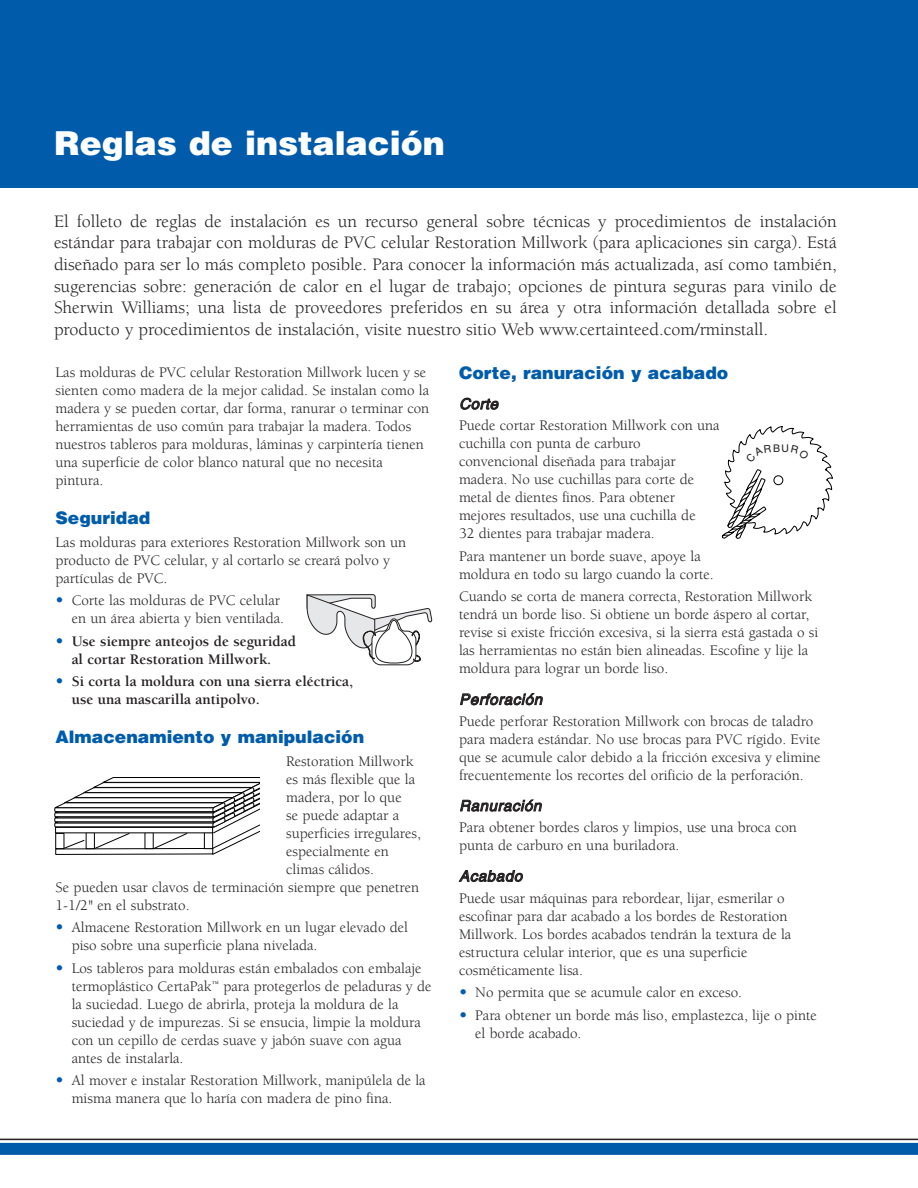
<style>
.page{position:relative;width:918px;height:1188px;background:#fff}
.page>*{position:absolute;margin:0;border:0;box-sizing:border-box;transform-origin:0 0}
.t1{font:900 33px "Helvetica";color:#fff}
.t2{font:18px/21.6px "Berkeley";color:#231f20;text-align:justify}
.t3{font:900 17.25px "Helvetica";color:#005cab}
.t4{font:15px/18px "Berkeley";color:#231f20}
.t5{font:700 15px/18px "Berkeley";color:#231f20;text-align:center}
.t6{font:italic 15px "Helvetica";color:#231f20}
.t7{font:10.5px "Helvetica";color:#231f20}
.s1{font-weight:700;font-size:16.5px;color:#005cab}
.s2{font-size:16.5px;color:#005cab}
</style>
<div class="page">
<div style="left:0;top:0;width:918px;height:188px;background:#005cab"></div>
<div style="left:0;top:1143px;width:918px;height:12px;background:#005cab"></div>
<hr style="left:0;top:1139px;width:918px;height:1px;background:#231f20">
<svg style="left:306px;top:594px;width:127px;height:71px"></svg>
<svg style="left:54px;top:777px;width:205px;height:78px"></svg>
<svg style="left:722px;top:426px;width:111px;height:113px"></svg>
<h1 class="t1" style="left:54px;top:131px;width:392px">Reglas de instalación</h1>
<p class="t2" style="left:54px;top:212px;width:784px">El folleto de reglas de instalación es un recurso general sobre técnicas y procedimientos de instalación estándar para trabajar con molduras de PVC celular Restoration Millwork (para aplicaciones sin carga). Está diseñado para ser lo más completo posible. Para conocer la información más actualizada, así como también, sugerencias sobre: generación de calor en el lugar de trabajo; opciones de pintura seguras para vinilo de Sherwin Williams; una lista de proveedores preferidos en su área y otra información detallada sobre el producto y procedimientos de instalación, visite nuestro sitio Web www.certainteed.com/rminstall.</p>
<p class="t4" style="left:56px;top:365px;width:375px">Las molduras de PVC celular Restoration Millwork lucen y se sienten como madera de la mejor calidad. Se instalan como la madera y se pueden cortar, dar forma, ranurar o terminar con herramientas de uso común para trabajar la madera. Todos nuestros tableros para molduras, láminas y carpintería tienen una superficie de color blanco natural que no necesita pintura.</p>
<p class="t3" style="left:56px;top:512px;width:96px">Seguridad</p>
<p class="t4" style="left:56px;top:534px;width:352px">Las molduras para exteriores Restoration Millwork son un producto de PVC celular, y al cortarlo se creará polvo y partículas de PVC.</p>
<p class="t4" style="left:56px;top:593px;width:230px;text-align:right"><span class="s1">•</span> Corte las molduras de PVC celular en un área abierta y bien ventilada.</p>
<p class="t5" style="left:56px;top:633px;width:242px"><span class="s2">•</span> Use siempre anteojos de seguridad al cortar Restoration Millwork.</p>
<p class="t5" style="left:72px;top:674px;width:283px;text-align:left;text-indent:-16px"><span class="s2">•</span> Si corta la moldura con una sierra eléctrica, use una mascarilla antipolvo.</p>
<p class="t3" style="left:56px;top:731px;width:310px">Almacenamiento y manipulación</p>
<p class="t4" style="left:286px;top:753px;width:129px">Restoration Millwork</p>
<p class="t4" style="left:286px;top:771px;width:130px">es más flexible que la</p>
<p class="t4" style="left:286px;top:789px;width:117px">madera, por lo que</p>
<p class="t4" style="left:286px;top:807px;width:115px">se puede adaptar a</p>
<p class="t4" style="left:286px;top:825px;width:136px">superficies irregulares,</p>
<p class="t4" style="left:286px;top:843px;width:104px">especialmente en</p>
<p class="t4" style="left:286px;top:861px;width:89px">climas cálidos.</p>
<p class="t4" style="left:56px;top:879px;width:365px">Se pueden usar clavos de terminación siempre que penetren</p>
<p class="t4" style="left:56px;top:897px;width:136px">1-1/2" en el substrato.</p>
<p class="t4" style="left:72px;top:920px;width:338px;text-indent:-16px"><span class="s1">•</span> Almacene Restoration Millwork en un lugar elevado del piso sobre una superficie plana nivelada.</p>
<p class="t4" style="left:72px;top:960px;width:361px;text-indent:-16px"><span class="s1">•</span> Los tableros para molduras están embalados con embalaje termoplástico CertaPak<sup>™</sup> para protegerlos de peladuras y de la suciedad. Luego de abrirla, proteja la moldura de la suciedad y de impurezas. Si se ensucia, limpie la moldura con un cepillo de cerdas suave y jabón suave con agua antes de instalarla.</p>
<p class="t4" style="left:72px;top:1073px;width:355px;text-indent:-16px"><span class="s1">•</span> Al mover e instalar Restoration Millwork, manipúlela de la misma manera que lo haría con madera de pino fina.</p>
<p class="t3" style="left:459px;top:366px;width:271px">Corte, ranuración y acabado</p>
<p class="t6" style="left:459px;top:398px;width:43px">Corte</p>
<p class="t4" style="left:459px;top:418px;width:262px">Puede cortar Restoration Millwork con una cuchilla con punta de carburo convencional diseñada para trabajar madera. No use cuchillas para corte de metal de dientes finos. Para obtener mejores resultados, use una cuchilla de<br>32 dientes para trabajar madera.</p>
<p class="t4" style="left:459px;top:549px;width:256px">Para mantener un borde suave, apoye la moldura en todo su largo cuando la corte.</p>
<p class="t4" style="left:459px;top:589px;width:361px">Cuando se corta de manera correcta, Restoration Millwork tendrá un borde liso. Si obtiene un borde áspero al cortar, revise si existe fricción excesiva, si la sierra está gastada o si las herramientas no están bien alineadas. Escofine y lije la moldura para lograr un borde liso.</p>
<p class="t6" style="left:459px;top:694px;width:87px">Perforación</p>
<p class="t4" style="left:459px;top:714px;width:363px">Puede perforar Restoration Millwork con brocas de taladro para madera estándar. No use brocas para PVC rígido. Evite que se acumule calor debido a la fricción excesiva y elimine frecuentemente los recortes del orificio de la perforación.</p>
<p class="t6" style="left:459px;top:800px;width:86px">Ranuración</p>
<p class="t4" style="left:459px;top:820px;width:339px">Para obtener bordes claros y limpios, use una broca con punta de carburo en una buriladora.</p>
<p class="t6" style="left:459px;top:871px;width:67px">Acabado</p>
<p class="t4" style="left:459px;top:890px;width:334px">Puede usar máquinas para rebordear, lijar, esmerilar o escofinar para dar acabado a los bordes de Restoration Millwork. Los bordes acabados tendrán la textura de la estructura celular interior, que es una superficie cosméticamente lisa.</p>
<p class="t4" style="left:459px;top:985px;width:285px"><span class="s1">•</span> No permita que se acumule calor en exceso.</p>
<p class="t4" style="left:475px;top:1007px;width:343px;text-indent:-16px"><span class="s1">•</span> Para obtener un borde más liso, emplastezca, lije o pinte el borde acabado.</p>
<p class="t7" style="left:773px;top:445px;width:9px">B</p>
</div>
